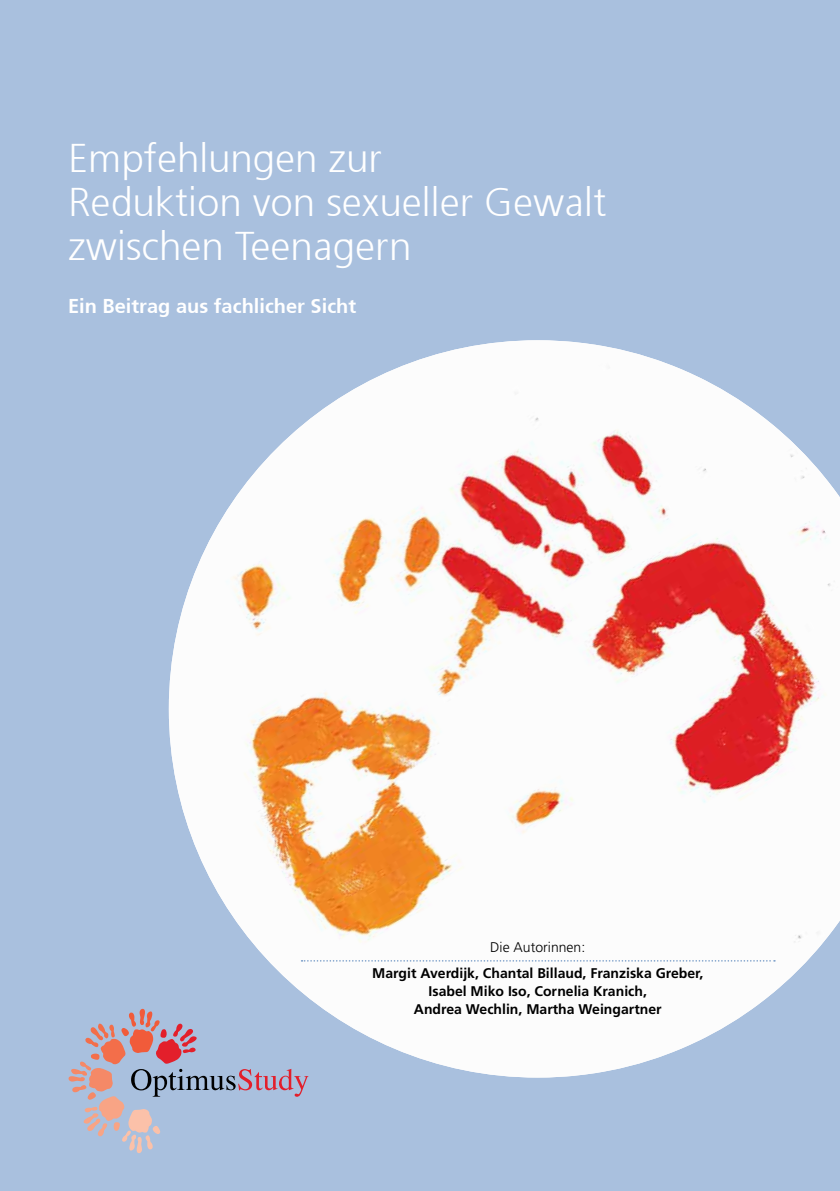
<style>
.page{position:relative;width:840px;height:1191px;background:#fff}
.page>*{position:absolute;margin:0;border:0;box-sizing:border-box;transform-origin:0 0}
.t1{font:300 40px/44px "Frutiger 45";color:#fff}
.t2{font:300 20px "Frutiger 45";color:#fff}
.t3{font:700 14px/18px "Frutiger LT";color:#000;text-align:center}
.t4{font:300 14px "Frutiger LT";color:#000}
</style>
<div class="page">
<div style="left:0;top:0;width:839px;height:1191px;background:#a9c0de"></div>
<img style="left:169px;top:340px;width:670px;height:737px">
<svg style="left:301px;top:960px;width:473px;height:1px"></svg>
<svg style="left:68px;top:1008px;width:240px;height:145px"></svg>
<h1 class="t1" style="left:68px;top:136px;width:539px">Empfehlungen zur<br>Reduktion von sexueller Gewalt zwischen Teenagern</h1>
<h2 class="t2" style="left:68px;top:294px;width:289px">Ein Beitrag aus fachlicher Sicht</h2>
<p class="t4" style="left:490px;top:938px;width:96px">Die Autorinnen:</p>
<p class="t3" style="left:372px;top:964px;width:332px">Margit Averdijk, Chantal Billaud, Franziska Greber,<br>Isabel Miko Iso, Cornelia Kranich,<br>Andrea Wechlin, Martha Weingartner</p>
</div>
